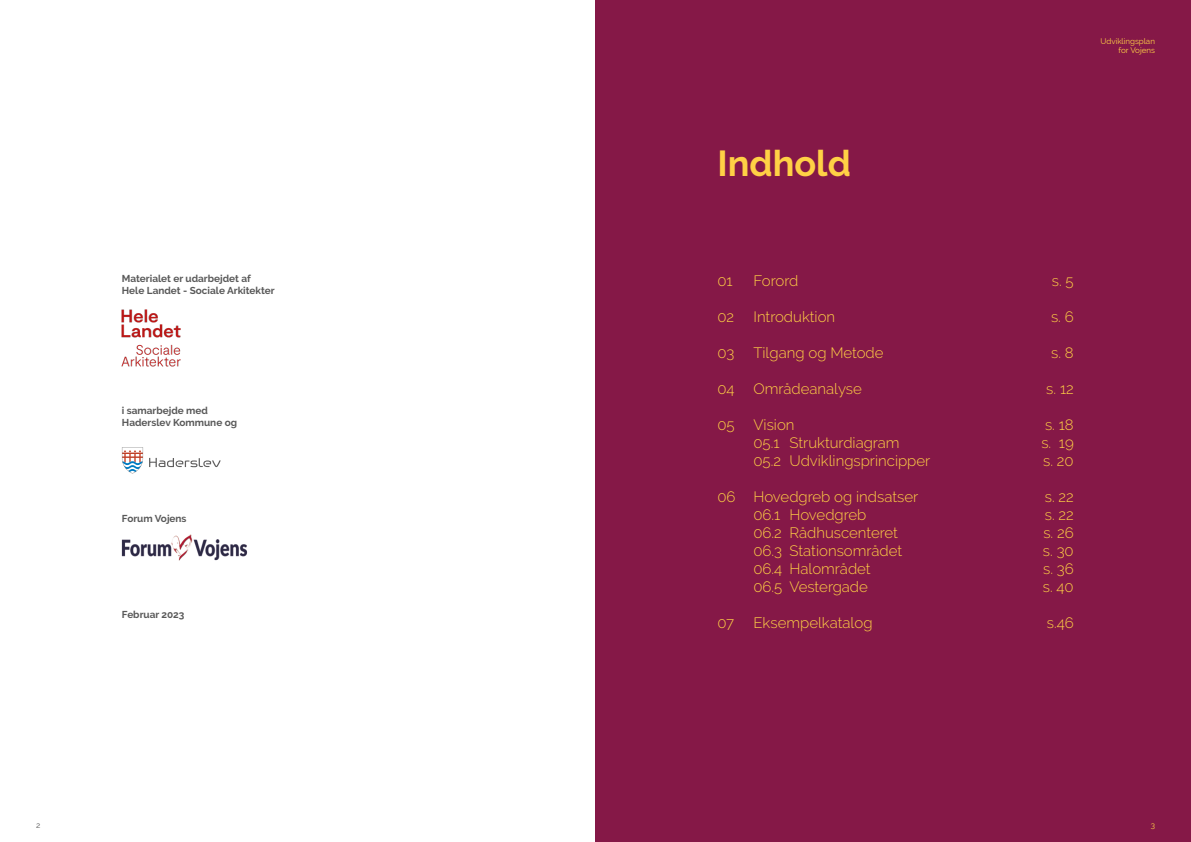
<style>
.page{position:relative;width:1191px;height:842px;background:#fff}
.page>*{position:absolute;margin:0;border:0;box-sizing:border-box;transform-origin:0 0}
.t1{font:700 36px "Raleway";color:#ffd145}
.t2{font:300 15px "Raleway";color:#ffd145}
.t3{font:700 10px "Raleway";color:#595959}
.t4{font:8px/9.6px "Raleway";color:#ffd146;text-align:right}
.t5{font:8px "Raleway";color:#595959}
</style>
<div class="page">
<div style="left:595px;top:0;width:596px;height:842px;background:#851847"></div>
<img style="left:122px;top:309px;width:58px;height:58px">
<svg style="left:149px;top:458px;width:72px;height:10px"></svg>
<svg style="left:122px;top:447px;width:21px;height:27px"></svg>
<img style="left:121px;top:534px;width:127px;height:27px">
<p class="t3" style="left:122px;top:272px;width:130px">Materialet er udarbejdet af</p>
<p class="t3" style="left:122px;top:284px;width:154px">Hele Landet - Sociale Arkitekter</p>
<p class="t3" style="left:122px;top:404px;width:88px">i samarbejde med</p>
<p class="t3" style="left:122px;top:416px;width:117px">Haderslev Kommune og</p>
<p class="t3" style="left:122px;top:512px;width:66px">Forum Vojens</p>
<p class="t3" style="left:122px;top:608px;width:64px">Februar 2023</p>
<p class="t1" style="left:717px;top:142px;width:135px">Indhold</p>
<p class="t4" style="left:1100px;top:36px;width:56px">Udviklingsplan for Vojens</p>
<p class="t2" style="left:717px;top:272px;width:17px">01</p>
<p class="t2" style="left:753px;top:272px;width:46px">Forord</p>
<p class="t2" style="left:1052px;top:272px;width:23px">s. 5</p>
<p class="t2" style="left:717px;top:308px;width:18px">02</p>
<p class="t2" style="left:753px;top:308px;width:83px">Introduktion</p>
<p class="t2" style="left:1051px;top:308px;width:24px">s. 6</p>
<p class="t2" style="left:717px;top:344px;width:19px">03</p>
<p class="t2" style="left:753px;top:344px;width:132px">Tilgang og Metode</p>
<p class="t2" style="left:1051px;top:344px;width:24px">s. 8</p>
<p class="t2" style="left:717px;top:380px;width:19px">04</p>
<p class="t2" style="left:753px;top:380px;width:110px">Områdeanalyse</p>
<p class="t2" style="left:1046px;top:380px;width:29px">s. 12</p>
<p class="t2" style="left:717px;top:416px;width:79px">05 Vision</p>
<p class="t2" style="left:1045px;top:416px;width:30px">s. 18</p>
<p class="t2" style="left:753px;top:434px;width:148px">05.1 Strukturdiagram</p>
<p class="t2" style="left:1041px;top:434px;width:34px">s. 19</p>
<p class="t2" style="left:753px;top:452px;width:178px">05.2 Udviklingsprincipper</p>
<p class="t2" style="left:1043px;top:452px;width:32px">s. 20</p>
<p class="t2" style="left:717px;top:488px;width:202px">06 Hovedgreb og indsatser</p>
<p class="t2" style="left:1044px;top:488px;width:30px">s. 22</p>
<p class="t2" style="left:753px;top:506px;width:114px">06.1 Hovedgreb</p>
<p class="t2" style="left:1044px;top:506px;width:30px">s. 22</p>
<p class="t2" style="left:753px;top:524px;width:146px">06.2 Rådhuscenteret</p>
<p class="t2" style="left:1043px;top:524px;width:32px">s. 26</p>
<p class="t2" style="left:753px;top:542px;width:150px">06.3 Stationsområdet</p>
<p class="t2" style="left:1043px;top:542px;width:32px">s. 30</p>
<p class="t2" style="left:753px;top:560px;width:119px">06.4 Halområdet</p>
<p class="t2" style="left:1043px;top:560px;width:32px">s. 36</p>
<p class="t2" style="left:753px;top:578px;width:116px">06.5 Vestergade</p>
<p class="t2" style="left:1042px;top:578px;width:32px">s. 40</p>
<p class="t2" style="left:717px;top:614px;width:18px">07</p>
<p class="t2" style="left:753px;top:614px;width:121px">Eksempelkatalog</p>
<p class="t2" style="left:1046px;top:614px;width:28px">s.46</p>
<p class="t5" style="left:36px;top:820px;width:6px">2</p>
<p class="t4" style="left:1150px;top:821px;width:6px">3</p>
</div>
